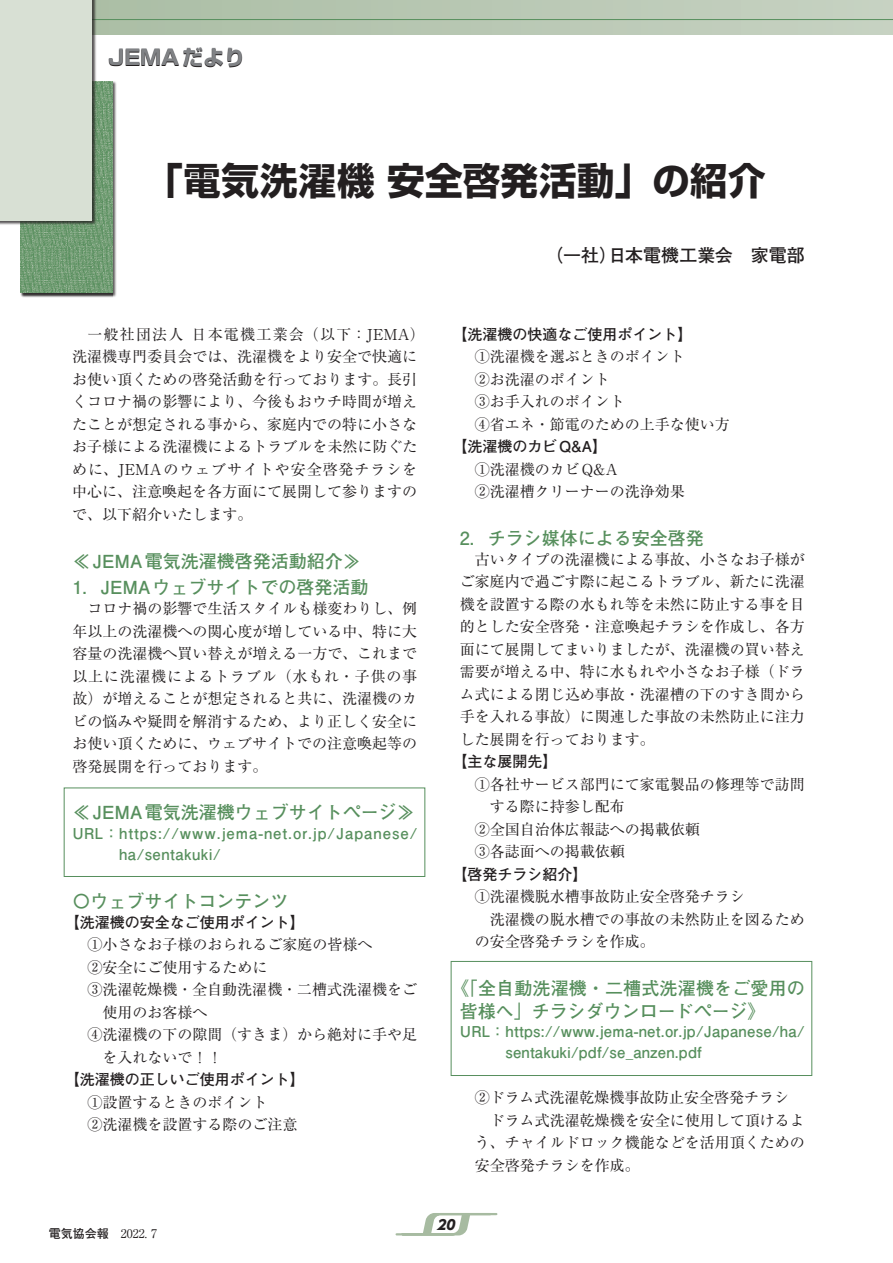
<style>
.page{position:relative;width:893px;height:1263px;background:#fff}
.page>*{position:absolute;margin:0;border:0;box-sizing:border-box;transform-origin:0 0}
.t1{font:700 37.5px "Shin Go Pro";letter-spacing:.015em;color:#231f20}
.t2{font:700 21px "Shin Go Pro";color:#231f20}
.t3{font:700 18px/26.7px "Futo Go B101 Pro";color:#578f5d}
.t4{font:700 18px "Futo Go B101 Pro";color:#231f20}
.t5{font:15px/22.5px "Ryumin Pro";color:#231f20}
.t6{font:700 15px "Futo Go B101 Pro";color:#231f20}
.t7{font:700 15px/21px "Futo Go B101 Pro";letter-spacing:.02em;color:#578f5d}
.t8{font:700 15px/21px "Futo Go B101 Pro";letter-spacing:.065em;color:#578f5d}
.t9{font:800 13.5px "UD Shin Go NT Pro";color:#231f20}
.t10{font:700 12px "Futo Go B101 Pro";color:#231f20}
.s1{font-family:"Ryumin Pro";font-weight:400}
</style>
<div class="page">
<svg style="left:395px;top:1213px;width:103px;height:23px"></svg>
<svg style="left:97px;top:0;width:796px;height:34px;background:#b8c7b3"></svg>
<hr style="left:0;top:19px;width:893px;height:1px;background:#578f5d">
<div style="left:21px;top:81px;width:96px;height:216px;background:#231f20;opacity:.75"></div>
<img style="left:21px;top:81px;width:92px;height:212px">
<div style="left:0;top:0;width:97px;height:225px;background:#231f20;opacity:.75"></div>
<div style="left:0;top:0;width:92px;height:221px;background:#d8e0d4"></div>
<div style="left:64px;top:787px;width:361px;height:90px;border:1px solid #578f5d"></div>
<div style="left:451px;top:961px;width:361px;height:115px;border:1px solid #578f5d"></div>
<h2 class="t2" style="left:108px;top:42px;width:138px">JEMAだより</h2>
<h1 class="t1" style="left:145px;top:151px;width:622px">「電気洗濯機 安全啓発活動」の紹介</h1>
<p class="t4" style="left:545px;top:241px;width:261px">（一社）日本電機工業会　家電部</p>
<p class="t5" style="left:72px;top:322px;width:354px;text-indent:15px">一般社団法人日本電機工業会（以下：JEMA）洗濯機専門委員会では、洗濯機をより安全で快適にお使い頂くための啓発活動を行っております。長引くコロナ禍の影響により、今後もおウチ時間が増えたことが想定される事から、家庭内での特に小さなお子様による洗濯機によるトラブルを未然に防ぐために、JEMAのウェブサイトや安全啓発チラシを中心に、注意喚起を各方面にて展開して参りますので、以下紹介いたします。</p>
<p class="t3" style="left:72px;top:545px;width:298px">≪JEMA電気洗濯機啓発活動紹介≫<br>1．JEMAウェブサイトでの啓発活動</p>
<p class="t5" style="left:72px;top:596px;width:346px;text-align:justify;text-indent:15px">コロナ禍の影響で生活スタイルも様変わりし、例年以上の洗濯機への関心度が増している中、特に大容量の洗濯機へ買い替えが増える一方で、これまで以上に洗濯機によるトラブル（水もれ・子供の事故）が増えることが想定されると共に、洗濯機のカビの悩みや疑問を解消するため、より正しく安全にお使い頂くために、ウェブサイトでの注意喚起等の啓発展開を行っております。</p>
<p class="t3" style="left:72px;top:797px;width:344px">≪JEMA電気洗濯機ウェブサイトページ≫</p>
<p class="t8" style="left:119px;top:821px;width:300px;text-indent:-47px">URL：https://www.jema-net.or.jp/Japanese/ ha/sentakuki/</p>
<p class="t3" style="left:72px;top:885px;width:217px">〇ウェブサイトコンテンツ</p>
<p class="t6" style="left:65px;top:910px;width:241px">【洗濯機の安全なご使用ポイント】</p>
<p class="t5" style="left:87px;top:932px;width:286px">①小さなお子様のおられるご家庭の皆様へ</p>
<p class="t5" style="left:87px;top:955px;width:181px">②安全にご使用するために</p>
<p class="t5" style="left:87px;top:977px;width:331px">③洗濯乾燥機・全自動洗濯機・二槽式洗濯機をご</p>
<p class="t5" style="left:102px;top:1000px;width:106px">使用のお客様へ</p>
<p class="t5" style="left:87px;top:1022px;width:331px">④洗濯機の下の隙間（すきま）から絶対に手や足</p>
<p class="t5" style="left:102px;top:1045px;width:121px">を入れないで！！</p>
<p class="t6" style="left:65px;top:1067px;width:241px">【洗濯機の正しいご使用ポイント】</p>
<p class="t5" style="left:87px;top:1090px;width:211px">①設置するときのポイント<br>②洗濯機を設置する際のご注意</p>
<p class="t10" style="left:49px;top:1224px;width:110px">電気協会報　<span class="s1">2022. 7</span></p>
<p class="t6" style="left:452px;top:322px;width:241px">【洗濯機の快適なご使用ポイント】</p>
<p class="t5" style="left:475px;top:344px;width:256px">①洗濯機を選ぶときのポイント<br>②お洗濯のポイント<br>③お手入れのポイント<br>④省エネ・節電のための上手な使い方</p>
<p class="t6" style="left:452px;top:435px;width:156px">【洗濯機のカビQ&amp;A】</p>
<p class="t5" style="left:475px;top:457px;width:211px">①洗濯機のカビQ&amp;A<br>②洗濯槽クリーナーの洗浄効果</p>
<p class="t3" style="left:460px;top:522px;width:246px">2．チラシ媒体による安全啓発</p>
<p class="t5" style="left:460px;top:547px;width:346px;text-align:justify;text-indent:15px">古いタイプの洗濯機による事故、小さなお子様がご家庭内で過ごす際に起こるトラブル、新たに洗濯機を設置する際の水もれ等を未然に防止する事を目的とした安全啓発・注意喚起チラシを作成し、各方面にて展開してまいりましたが、洗濯機の買い替え需要が増える中、特に水もれや小さなお子様（ドラム式による閉じ込め事故・洗濯槽の下のすき間から手を入れる事故）に関連した事故の未然防止に注力した展開を行っております。</p>
<p class="t6" style="left:452px;top:750px;width:106px">【主な展開先】</p>
<p class="t5" style="left:475px;top:772px;width:331px">①各社サービス部門にて家電製品の修理等で訪問</p>
<p class="t5" style="left:490px;top:794px;width:136px">する際に持参し配布</p>
<p class="t5" style="left:475px;top:817px;width:226px">②全国自治体広報誌への掲載依頼</p>
<p class="t5" style="left:475px;top:839px;width:151px">③各誌面への掲載依頼</p>
<p class="t6" style="left:452px;top:862px;width:136px">【啓発チラシ紹介】</p>
<p class="t5" style="left:475px;top:884px;width:271px">①洗濯機脱水槽事故防止安全啓発チラシ</p>
<p class="t5" style="left:490px;top:907px;width:316px">洗濯機の脱水槽での事故の未然防止を図るため</p>
<p class="t5" style="left:475px;top:929px;width:181px">の安全啓発チラシを作成。</p>
<p class="t3" style="left:460px;top:975px;width:347px;line-height:22.5px;text-indent:-9px">《「全自動洗濯機・二槽式洗濯機をご愛用の皆様へ」チラシダウンロードページ》</p>
<p class="t7" style="left:505px;top:1019px;width:301px;text-indent:-46px">URL：https://www.jema-net.or.jp/Japanese/ha/ sentakuki/pdf/se_anzen.pdf</p>
<p class="t5" style="left:475px;top:1085px;width:316px">②ドラム式洗濯乾燥機事故防止安全啓発チラシ</p>
<p class="t5" style="left:490px;top:1108px;width:316px">ドラム式洗濯乾燥機を安全に使用して頂けるよ</p>
<p class="t5" style="left:475px;top:1130px;width:331px">う、チャイルドロック機能などを活用頂くための</p>
<p class="t5" style="left:475px;top:1153px;width:166px">安全啓発チラシを作成。</p>
<p class="t9" style="left:438px;top:1213px;width:19px">20</p>
</div>
